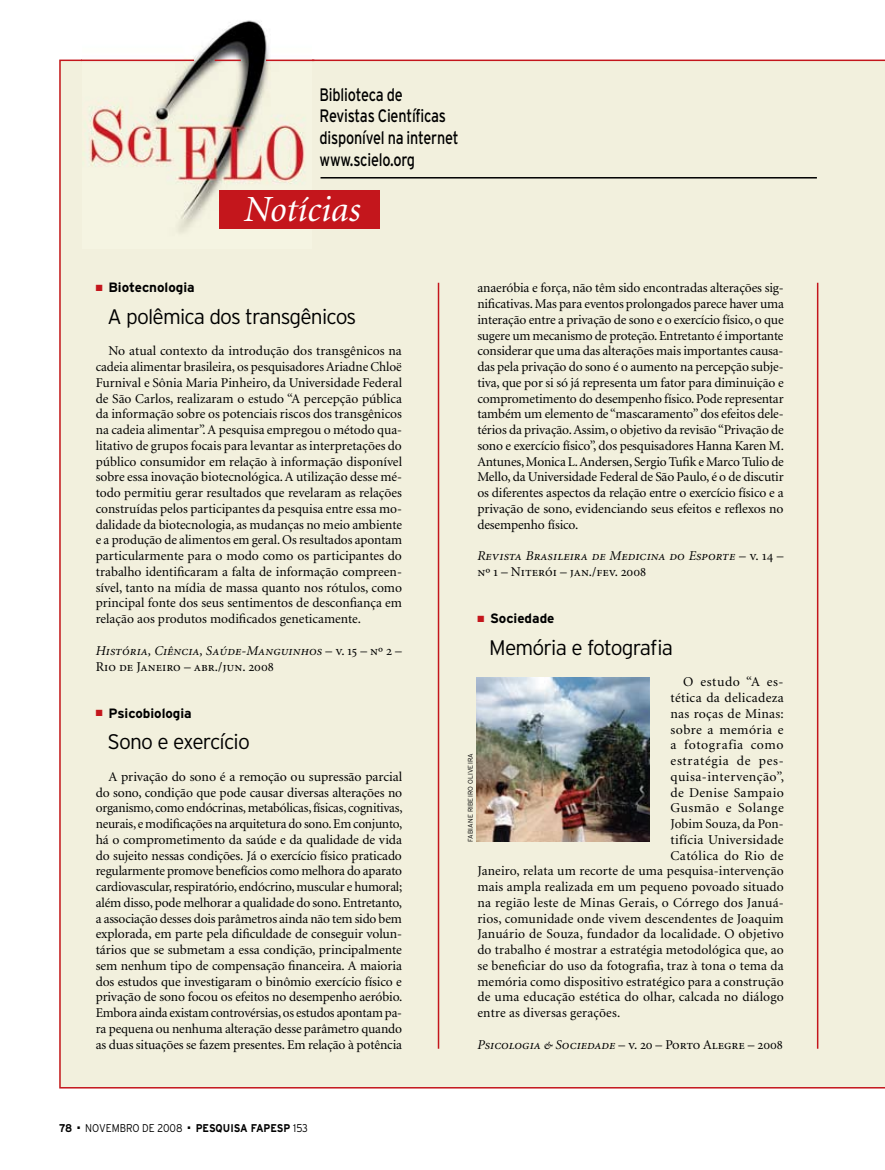
<style>
.page{position:relative;width:885px;height:1170px;background:#fff}
.page>*{position:absolute;margin:0;border:0;box-sizing:border-box;transform-origin:0 0}
.t1{font:italic 36.9px "Minion";color:#fff}
.t2{font:300 21px "Interstate";letter-spacing:-.04em;color:#000}
.t3{font:18px/21.6px "Interstate";letter-spacing:-.015em;color:#000;scale:.8 1}
.t4{font:13.5px/15.8px "Minion";letter-spacing:.01em;color:#000;text-align:justify}
.t5{font:13.5px "Minion Regular SC";color:#000}
.t6{font:13.5px "Minion Italic SC";color:#000}
.t7{font:700 13.5px "Interstate";color:#000}
.t8{font:13.5px "Minion";letter-spacing:.035em;color:#000}
.t9{font:13.5px "Minion";letter-spacing:.03em;color:#000}
.t10{font:13.5px "Minion";letter-spacing:.05em;color:#000}
.t11{font:13.5px "Minion";letter-spacing:.045em;color:#000}
.t12{font:13.5px "Minion";letter-spacing:.04em;color:#000}
.t13{font:700 11.25px "Interstate";color:#000;scale:.9 1}
.t14{font:300 11.25px "Interstate";color:#000;scale:.9 1}
.t15{font:300 6.75px "Interstate";letter-spacing:.025em;color:#000}
.s1{color:#c4161c}
.s2{font-family:"Minion Regular SC"}
.s3{font-family:"Minion Italic SC"}
.s4{font-weight:300}
</style>
<div class="page">
<div style="left:59px;top:60px;width:825px;height:1028px;background:#f2f0dd"></div>
<img style="left:82px;top:20px;width:230px;height:229px">
<hr style="left:81px;top:60px;width:113px;height:1px;background:#c4161c">
<hr style="left:266px;top:60px;width:48px;height:1px;background:#c4161c">
<svg style="left:215px;top:60px;width:26px;height:1px"></svg>
<div style="left:219px;top:190px;width:161px;height:39px;background:#c4161c"></div>
<hr style="left:320px;top:177px;width:496px;height:1px;background:#000">
<img style="left:477px;top:677px;width:172px;height:164px">
<hr style="left:437px;top:283px;width:2px;height:765px;background:#c4161c">
<hr style="left:816px;top:283px;width:2px;height:765px;background:#c4161c">
<h3 class="t3" style="left:319px;top:83px;width:175px">Biblioteca de<br>Revistas Científicas disponível na internet www.scielo.org</h3>
<h1 class="t1" style="left:243px;top:191px;width:118px">Notícias</h1>
<p class="t7" style="left:96px;top:280px;width:100px"><span class="s1">■</span> Biotecnologia</p>
<h2 class="t2" style="left:108px;top:304px;width:250px">A polêmica dos transgênicos</h2>
<p class="t4" style="left:96px;top:343px;width:308px;text-indent:13px">No atual contexto da introdução dos transgênicos na cadeia alimentar brasileira, os pesquisadores Ariadne Chloë Furnival e Sônia Maria Pinheiro, da Universidade Federal de São Carlos, realizaram o estudo “A percepção pública da informação sobre os potenciais riscos dos transgênicos na cadeia alimentar”. A pesquisa empregou o método qua&shy;litativo de grupos focais para levantar as interpretações do público consumidor em relação à informação disponível sobre essa inovação biotecnológica. A utilização desse mé&shy;todo permitiu gerar resultados que revelaram as relações construídas pelos participantes da pesquisa entre essa mo&shy;dalidade da biotecnologia, as mudanças no meio ambiente e a produção de alimentos em geral. Os resultados apontam particularmente para o modo como os participantes do trabalho identificaram a falta de informação compreen&shy;sível, tanto na mídia de massa quanto nos rótulos, como principal fonte dos seus sentimentos de desconfiança em relação aos produtos modificados geneticamente.</p>
<p class="t6" style="left:96px;top:643px;width:308px">História, Ciência, Saúde-Manguinhos <span class="s2">– v. 15 – nº 2 –</span></p>
<p class="t5" style="left:96px;top:659px;width:180px">Rio de Janeiro – abr./jun. 2008</p>
<p class="t7" style="left:96px;top:705px;width:98px"><span class="s1">■</span> Psicobiologia</p>
<h2 class="t2" style="left:108px;top:730px;width:144px">Sono e exercício</h2>
<p class="t4" style="left:96px;top:769px;width:308px;text-indent:13px">A privação do sono é a remoção ou supressão parcial do sono, condição que pode causar diversas alterações no organismo, como endócrinas, metabólicas, físicas, cognitivas, neurais, e modificações na arquitetura do sono. Em conjunto, há o comprometimento da saúde e da qualidade de vida do sujeito nessas condições. Já o exercício físico praticado regularmente promove benefícios como melhora do aparato cardiovascular, respiratório, endócrino, muscular e humoral; além disso, pode melhorar a qualidade do sono. Entretanto, a associação desses dois parâmetros ainda não tem sido bem explorada, em parte pela dificuldade de conseguir volun&shy;tários que se submetam a essa condição, principalmente sem nenhum tipo de compensação financeira. A maioria dos estudos que investigaram o binômio exercício físico e privação de sono focou os efeitos no desempenho aeróbio.<br>Embora ainda existam controvérsias, os estudos apontam pa&shy;ra pequena ou nenhuma alteração desse parâmetro quando as duas situações se fazem presentes. Em relação à potência</p>
<p class="t4" style="left:477px;top:280px;width:308px">anaeróbia e força, não têm sido encontradas alterações sig&shy;nificativas. Mas para eventos prolongados parece haver uma interação entre a privação de sono e o exercício físico, o que sugere um mecanismo de proteção. Entretanto é importante considerar que uma das alterações mais importantes causa&shy;das pela privação do sono é o aumento na percepção subje&shy;tiva, que por si só já representa um fator para diminuição e comprometimento do desempenho físico. Pode representar também um elemento de “mascaramento” dos efeitos dele&shy;térios da privação. Assim, o objetivo da revisão “Privação de sono e exercício físico”, dos pesquisadores Hanna Karen M.<br>Antunes, Monica L. Andersen, Sergio Tufik e Marco Tulio de Mello, da Universidade Federal de São Paulo, é o de discutir os diferentes aspectos da relação entre o exercício físico e a privação de sono, evidenciando seus efeitos e reflexos no desempenho físico.</p>
<p class="t6" style="left:477px;top:549px;width:307px">Revista Brasileira de Medicina do Esporte <span class="s2">– v. 14 –</span></p>
<p class="t5" style="left:477px;top:565px;width:170px">nº 1 – Niterói – jan./fev. 2008</p>
<p class="t7" style="left:477px;top:611px;width:79px"><span class="s1">■</span> Sociedade</p>
<h2 class="t2" style="left:489px;top:635px;width:185px">Memória e fotografia</h2>
<p class="t12" style="left:683px;top:675px;width:102px">O estudo “A es-</p>
<p class="t4" style="left:670px;top:690px;width:115px">tética da delicadeza</p>
<p class="t4" style="left:670px;top:706px;width:115px">nas roças de Minas:</p>
<p class="t9" style="left:670px;top:722px;width:115px">sobre a memória e</p>
<p class="t11" style="left:670px;top:738px;width:115px">a fotografia como</p>
<p class="t10" style="left:670px;top:754px;width:115px">estratégia de pes-</p>
<p class="t8" style="left:670px;top:769px;width:115px">quisa-intervenção”,</p>
<p class="t4" style="left:670px;top:784px;width:115px">de Denise Sampaio</p>
<p class="t8" style="left:670px;top:801px;width:115px">Gusmão e Solange</p>
<p class="t4" style="left:670px;top:816px;width:115px">Jobim Souza, da Pon-</p>
<p class="t4" style="left:670px;top:832px;width:115px">tifícia Universidade</p>
<p class="t9" style="left:670px;top:848px;width:115px">Católica do Rio de</p>
<p class="t4" style="left:477px;top:863px;width:308px">Janeiro, relata um recorte de uma pesquisa-intervenção</p>
<p class="t4" style="left:477px;top:879px;width:308px">mais ampla realizada em um pequeno povoado situado</p>
<p class="t4" style="left:477px;top:895px;width:308px">na região leste de Minas Gerais, o Córrego dos Januá-</p>
<p class="t4" style="left:477px;top:910px;width:308px">rios, comunidade onde vivem descendentes de Joaquim</p>
<p class="t4" style="left:477px;top:926px;width:308px">Januário de Souza, fundador da localidade. O objetivo</p>
<p class="t4" style="left:477px;top:942px;width:308px">do trabalho é mostrar a estratégia metodológica que, ao</p>
<p class="t4" style="left:477px;top:958px;width:308px">se beneficiar do uso da fotografia, traz à tona o tema da</p>
<p class="t4" style="left:477px;top:973px;width:308px">memória como dispositivo estratégico para a construção</p>
<p class="t4" style="left:477px;top:989px;width:308px">de uma educação estética do olhar, calcada no diálogo</p>
<p class="t4" style="left:477px;top:1005px;width:144px">entre as diversas gerações.</p>
<p class="t5" style="left:477px;top:1037px;width:307px"><span class="s3">Psicologia &amp; Sociedade</span> – v. 20 – Porto Alegre – 2008</p>
<p class="t15" style="left:466px;top:842px;width:90px;rotate:-90deg">Fabiane Ribeiro Oliveira</p>
<p class="t13" style="left:59px;top:1121px;width:16px">78</p>
<p class="t14" style="left:77px;top:1121px;width:118px">■ novembro DE 2008</p>
<p class="t13" style="left:188px;top:1121px;width:135px">■ PESQUISA FAPESP <span class="s4">153</span></p>
</div>
